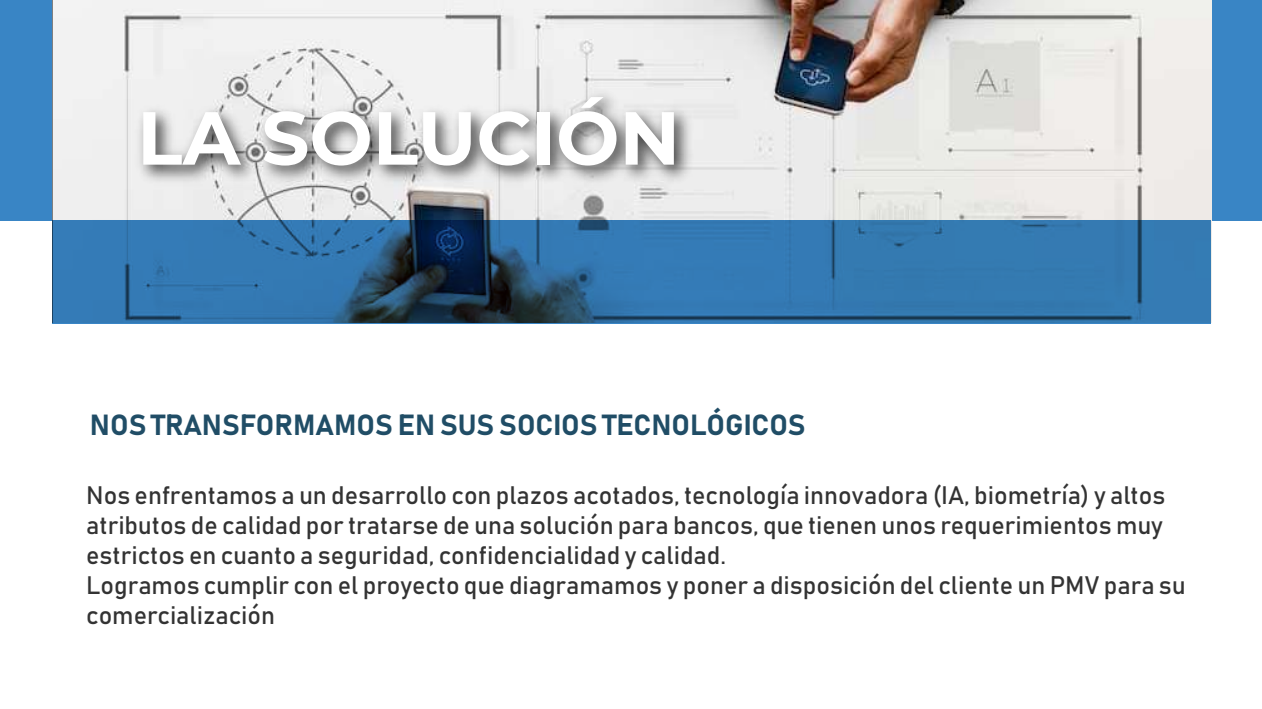
<style>
.page{position:relative;width:1262px;height:709px;background:#fff}
.page>*{position:absolute;margin:0;border:0;box-sizing:border-box;transform-origin:0 0}
.t1{font:700 75px "Montserrat";color:#fff}
.t2{font:28.75px "Bahnschrift";color:#204d66}
.t3{font:25px/30px "Bahnschrift";color:#333}
</style>
<div class="page">
<div style="left:1px;top:0;width:1260px;height:220px;background:#3985c5"></div>
<img style="left:53px;top:0;width:1158px;height:220px">
<svg style="left:52px;top:220px;width:1159px;height:104px;background:#2f6da0"></svg>
<img style="left:124px;top:84px;width:620px;height:168px">
<h1 class="t1" style="left:137px;top:84px;width:544px">LA SOLUCIÓN</h1>
<p class="t2" style="left:90px;top:407px;width:717px">NOS TRANSFORMAMOS EN SUS SOCIOS TECNOLÓGICOS</p>
<p class="t3" style="left:86px;top:479px;width:1101px">Nos enfrentamos a un desarrollo con plazos acotados, tecnología innovadora (IA, biometría) y altos atributos de calidad por tratarse de una solución para bancos, que tienen unos requerimientos muy estrictos en cuanto a seguridad, confidencialidad y calidad.<br>Logramos cumplir con el proyecto que diagramamos y poner a disposición del cliente un PMV para su comercialización</p>
</div>
